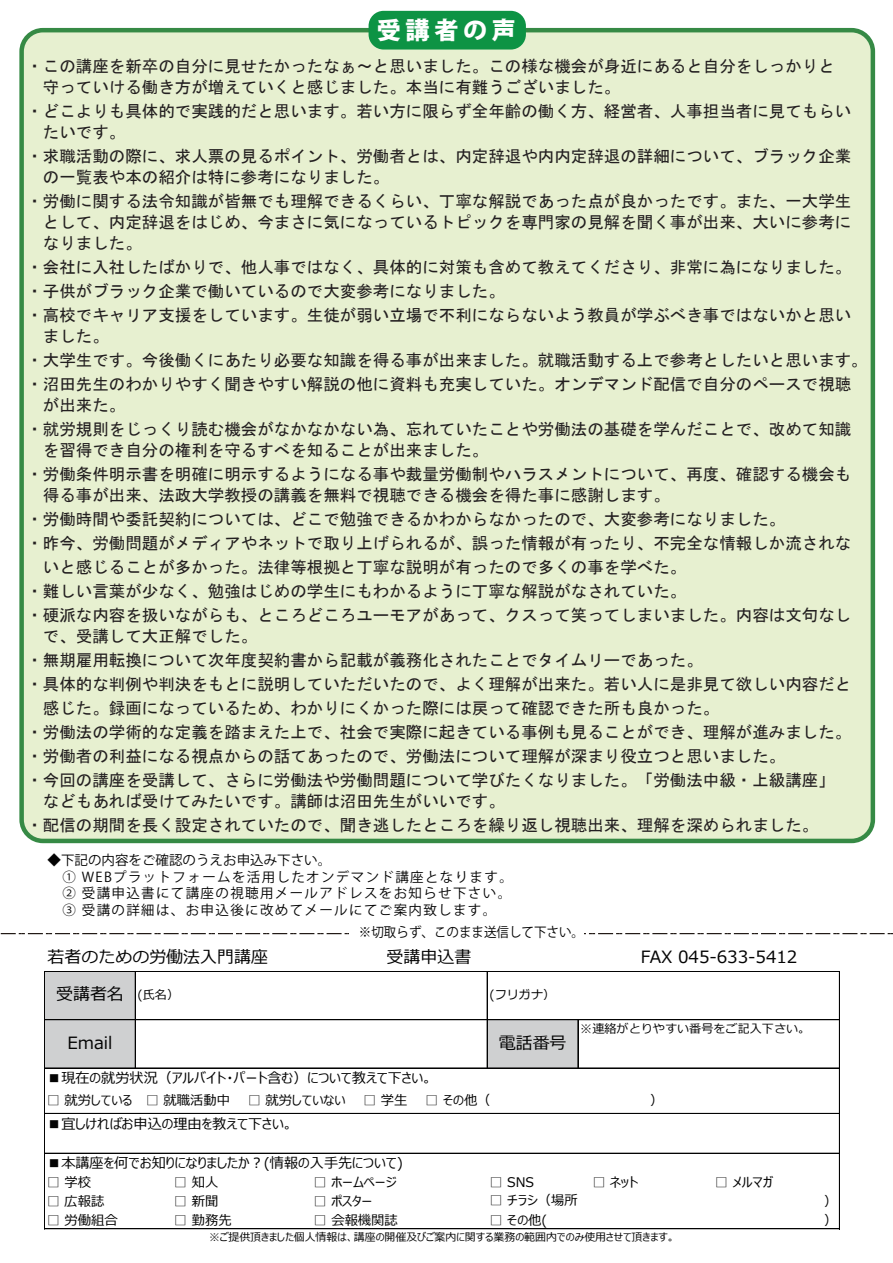
<style>
.page{position:relative;width:893px;height:1263px;background:#fff}
.page>*{position:absolute;margin:0;border:0;box-sizing:border-box;transform-origin:0 0}
.t1{font:800 24px "Koz Go Pro";letter-spacing:.2em;color:#fff}
.t2{font:16.95px "Meiryo";color:#030303}
.t3{font:16.5px/24px "MS Gothic";color:#231f20}
.t4{font:14.1px "Meiryo UI";color:#030303}
.t5{font:13.5px/16.5px "Koz Go Pro";letter-spacing:.1em;color:#030303}
.t6{font:13.5px "Koz Go Pro";color:#030303;scale:.93 1}
.t7{font:13.2px "Meiryo UI";color:#030303}
.t8{font:12px "Meiryo";color:#030303}
.t9{font:10.8px "Meiryo UI";color:#030303}
.s1{font-size:12px}
</style>
<div class="page">
<svg style="left:1px;top:933px;width:892px;height:1px"></svg>
<div style="left:349px;top:923px;width:234px;height:22px;background:#fff"></div>
<div style="left:22px;top:30px;width:851px;height:811px;background:#e7f0d0;border-radius:21px"></div>
<div style="left:19px;top:28px;width:856px;height:815px;border:4px solid #368a45;border-radius:21px"></div>
<div style="left:369px;top:11px;width:157px;height:39px;background:#0d9344;border-radius:15px"></div>
<div style="left:45px;top:971px;width:91px;height:49px;background:#cfd0d1"></div>
<div style="left:45px;top:1020px;width:91px;height:48px;background:#cfd0d1"></div>
<div style="left:487px;top:1020px;width:91px;height:48px;background:#cfd0d1"></div>
<hr style="left:44px;top:971px;width:1px;height:258px;background:#030303">
<hr style="left:135px;top:972px;width:1px;height:96px;background:#030303">
<hr style="left:487px;top:972px;width:1px;height:96px;background:#030303">
<hr style="left:839px;top:972px;width:1px;height:257px;background:#030303">
<hr style="left:578px;top:1020px;width:1px;height:48px;background:#030303">
<hr style="left:45px;top:971px;width:795px;height:1px;background:#030303">
<hr style="left:45px;top:1019px;width:795px;height:1px;background:#030303">
<hr style="left:45px;top:1020px;width:795px;height:1px;background:#030303">
<hr style="left:45px;top:1068px;width:795px;height:1px;background:#030303">
<hr style="left:45px;top:1113px;width:795px;height:1px;background:#030303">
<hr style="left:45px;top:1153px;width:795px;height:1px;background:#030303">
<hr style="left:45px;top:1228px;width:795px;height:1px;background:#030303">
<hr style="left:45px;top:1229px;width:795px;height:1px;background:#030303">
<h1 class="t1" style="left:377px;top:14px;width:141px">受講者の声</h1>
<p class="t3" style="left:26px;top:56px;width:810px;line-height:21px">・この講座を新卒の自分に見せたかったなぁ～と思いました。この様な機会が身近にあると自分をしっかりと　守っていける働き方が増えていくと感じました。本当に有難うございました。</p>
<p class="t3" style="left:26px;top:101px;width:826px;line-height:21px">・どこよりも具体的で実践的だと思います。若い方に限らず全年齢の働く方、経営者、人事担当者に見てもらい　たいです。</p>
<p class="t3" style="left:26px;top:146px;width:826px;line-height:21px">・求職活動の際に、求人票の見るポイント、労働者とは、内定辞退や内内定辞退の詳細について、ブラック企業　の一覧表や本の紹介は特に参考になりました。</p>
<p class="t3" style="left:26px;top:191px;width:826px;line-height:21px;text-align:justify">・労働に関する法令知識が皆無でも理解できるくらい、丁寧な解説であった点が良かったです。また、一大学生　として、内定辞退をはじめ、今まさに気になっているトピックを専門家の見解を聞く事が出来、大いに参考に　なりました。</p>
<p class="t3" style="left:26px;top:255px;width:826px">・会社に入社したばかりで、他人事ではなく、具体的に対策も含めて教えてくださり、非常に為になりました。・子供がブラック企業で働いているので大変参考になりました。<br>・高校でキャリア支援をしています。生徒が弱い立場で不利にならないよう教員が学ぶべき事ではないかと思い</p>
<p class="t3" style="left:26px;top:324px;width:842px">　ました。<br>・大学生です。今後働くにあたり必要な知識を得る事が出来ました。就職活動する上で参考としたいと思います。・沼田先生のわかりやすく聞きやすい解説の他に資料も充実していた。オンデマンド配信で自分のペースで視聴</p>
<p class="t3" style="left:26px;top:393px;width:826px">　が出来た。<br>・就労規則をじっくり読む機会がなかなかない為、忘れていたことや労働法の基礎を学んだことで、改めて知識</p>
<p class="t3" style="left:26px;top:438px;width:826px">　を習得でき自分の権利を守るすべを知ることが出来ました。<br>・労働条件明示書を明確に明示するようになる事や裁量労働制やハラスメントについて、再度、確認する機会も</p>
<p class="t3" style="left:26px;top:483px;width:826px">　得る事が出来、法政大学教授の講義を無料で視聴できる機会を得た事に感謝します。<br>・労働時間や委託契約については、どこで勉強できるかわからなかったので、大変参考になりました。<br>・昨今、労働問題がメディアやネットで取り上げられるが、誤った情報が有ったり、不完全な情報しか流されな　いと感じることが多かった。法律等根拠と丁寧な説明が有ったので多くの事を学べた。<br>・難しい言葉が少なく、勉強はじめの学生にもわかるように丁寧な解説がなされていた。<br>・硬派な内容を扱いながらも、ところどころユーモアがあって、クスって笑ってしまいました。内容は文句なし</p>
<p class="t3" style="left:26px;top:624px;width:826px">　で、受講して大正解でした。<br>・無期雇用転換について次年度契約書から記載が義務化されたことでタイムリーであった。<br>・具体的な判例や判決をもとに説明していただいたので、よく理解が出来た。若い人に是非見て欲しい内容だと　感じた。録画になっているため、わかりにくかった際には戻って確認できた所も良かった。<br>・労働法の学術的な定義を踏まえた上で、社会で実際に起きている事例も見ることができ、理解が進みました。・労働者の利益になる視点からの話てあったので、労働法について理解が深まり役立つと思いました。<br>・今回の講座を受講して、さらに労働法や労働問題について学びたくなりました。「労働法中級・上級講座」</p>
<p class="t3" style="left:26px;top:789px;width:793px">　などもあれば受けてみたいです。講師は沼田先生がいいです。<br>・配信の期間を長く設定されていたので、聞き逃したところを繰り返し視聴出来、理解を深められました。</p>
<p class="t5" style="left:48px;top:852px;width:467px">◆下記の内容をご確認のうえお申込み下さい。<br>　① WEBプラットフォームを活用したオンデマンド講座となります。　② 受講申込書にて講座の視聴用メールアドレスをお知らせ下さい。　③ 受講の詳細は、お申込後に改めてメールにてご案内致します。</p>
<p class="t6" style="left:359px;top:923px;width:244px">※切取らず、このまま送信して下さい。</p>
<p class="t2" style="left:48px;top:945px;width:222px">若者のための労働法入門講座</p>
<p class="t2" style="left:387px;top:945px;width:86px">受講申込書</p>
<p class="t2" style="left:607px;top:945px;width:192px">　　FAX 045-633-5412</p>
<p class="t2" style="left:56px;top:982px;width:125px">受講者名 <span class="s1">(氏名）</span></p>
<p class="t8" style="left:489px;top:986px;width:67px">(フリガナ）</p>
<p class="t2" style="left:67px;top:1031px;width:47px">Email</p>
<p class="t2" style="left:499px;top:1031px;width:69px">電話番号</p>
<p class="t8" style="left:580px;top:1020px;width:231px">※連絡がとりやすい番号をご記入下さい。</p>
<p class="t4" style="left:47px;top:1068px;width:387px">■現在の就労状況（アルバイト・パート含む）について教えて下さい。</p>
<p class="t7" style="left:47px;top:1091px;width:185px">□ 就労している □ 就職活動中</p>
<p class="t7" style="left:248px;top:1091px;width:99px">□ 就労していない</p>
<p class="t7" style="left:363px;top:1091px;width:46px">□ 学生</p>
<p class="t7" style="left:425px;top:1091px;width:67px">□ その他（</p>
<p class="t7" style="left:650px;top:1091px;width:15px">）</p>
<p class="t4" style="left:47px;top:1114px;width:247px">■宜しければお申込の理由を教えて下さい。</p>
<p class="t4" style="left:47px;top:1153px;width:357px">■本講座を何でお知りになりましたか︖(情報の入手先について)</p>
<p class="t7" style="left:47px;top:1173px;width:46px">□ 学校</p>
<p class="t7" style="left:174px;top:1173px;width:46px">□ 知人</p>
<p class="t7" style="left:314px;top:1173px;width:85px">□ ホームページ</p>
<p class="t7" style="left:489px;top:1173px;width:46px">□ SNS</p>
<p class="t7" style="left:592px;top:1173px;width:47px">□ ネット</p>
<p class="t7" style="left:715px;top:1173px;width:60px">□ メルマガ</p>
<p class="t7" style="left:47px;top:1192px;width:59px">□ 広報誌</p>
<p class="t7" style="left:174px;top:1192px;width:46px">□ 新聞</p>
<p class="t7" style="left:314px;top:1192px;width:60px">□ ポスター</p>
<p class="t7" style="left:824px;top:1192px;width:15px">）</p>
<p class="t7" style="left:47px;top:1211px;width:73px">□ 労働組合</p>
<p class="t7" style="left:174px;top:1211px;width:59px">□ 勤務先</p>
<p class="t7" style="left:314px;top:1211px;width:86px">□ 会報機関誌</p>
<p class="t7" style="left:489px;top:1211px;width:59px">□ その他(</p>
<p class="t7" style="left:824px;top:1211px;width:15px">）</p>
<p class="t7" style="left:489px;top:1191px;width:90px">□ チラシ（場所</p>
<p class="t9" style="left:209px;top:1229px;width:468px">※ご提供頂きました個人情報は、講座の開催及びご案内に関する業務の範囲内でのみ使用させて頂きます。</p>
</div>
